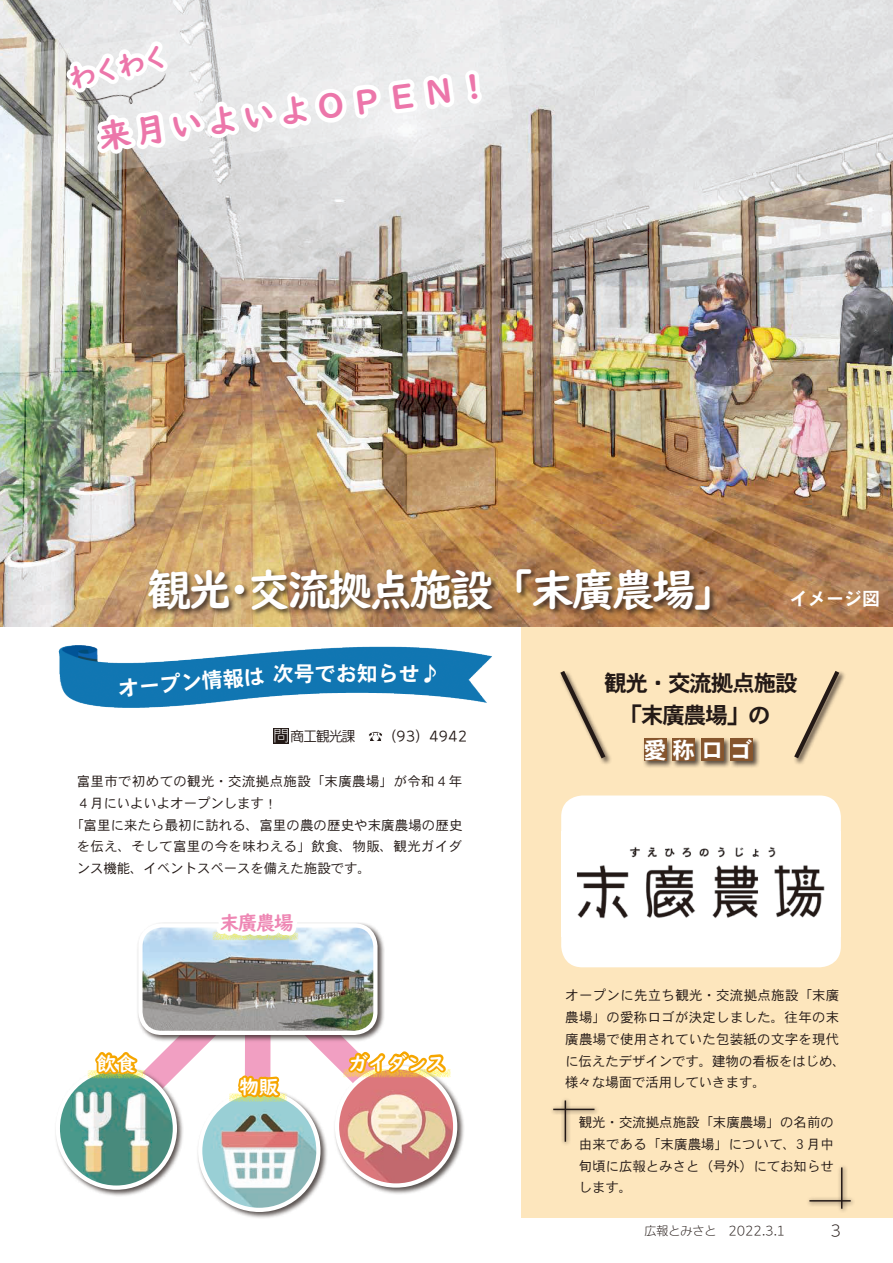
<style>
.page{position:relative;width:893px;height:1263px;background:#fff}
.page>*{position:absolute;margin:0;border:0;box-sizing:border-box;transform-origin:0 0}
.t1{font:700 43.5px "UD Digi Kyokasho Pro N";letter-spacing:-.07em;color:#fff}
.t2{font:700 33px "UD Digi Kyokasho Pro N";color:#ec76aa}
.t3{font:700 27px "UD Digi Kyokasho Pro N";color:#ec76aa}
.t4{font:22.5px/31.5px "DFHS Gothic W7 WINP RKSJ H";letter-spacing:-.05em;color:#231916;text-align:center}
.t5{font:22.5px "DFHS Gothic W7 WINP RKSJ H";color:#fff}
.t6{font:21px "DFHS Gothic W7 WINP RKSJ H";color:#fff}
.t7{font:700 19.5px "UD Digi Kyokasho Pro N";color:#fff}
.t8{font:700 19.5px "UD Digi Kyokasho Pro N";color:#ee87b4}
.t9{font:18px "DFHS Gothic W7 WINP RKSJ H";color:#fff}
.t10{font:13.5px/21.8px "DFHS Gothic W3 WINP RKSJ H";letter-spacing:.005em;color:#231916}
.t11{font:13.5px "DFHS Gothic W3 WINP RKSJ H";letter-spacing:.025em;color:#231916}
.t12{font:13.5px "DFUD Gothic W4 WINP RKSJ H";letter-spacing:-.025em;color:#231916}
.t13{font:12px "DFUD Gothic W2 WINP RKSJ H";color:#231916}
.s1{font-family:"DFUD Gothic W2 WINP RKSJ H";font-size:15px;color:#fff}
.s2{font-size:15px}
</style>
<div class="page">
<img style="left:58px;top:646px;width:434px;height:62px">
<div style="left:521px;top:626px;width:372px;height:591px;background:#fde6bd"></div>
<img style="left:0;top:0;width:893px;height:626px">
<div style="left:147px;top:567px;width:570px;height:50px;background:#231916;opacity:.75"></div>
<svg style="left:316px;top:1042px;width:38px;height:21px"></svg>
<div style="left:137px;top:921px;width:248px;height:121px;background:#231916;opacity:.75"></div>
<img style="left:140px;top:925px;width:235px;height:108px">
<div style="left:138px;top:923px;width:240px;height:112px;border:4px solid #fff;border-radius:21px"></div>
<div style="left:196px;top:1088px;width:132px;height:131px;background:#231916;opacity:.75"></div>
<img style="left:200px;top:1092px;width:118px;height:118px;border-radius:59px">
<div style="left:198px;top:1089px;width:123px;height:123px;border:4px solid #fff;border-radius:50%"></div>
<div style="left:54px;top:1065px;width:131px;height:132px;background:#231916;opacity:.75"></div>
<img style="left:60px;top:1074px;width:114px;height:113px">
<div style="left:56px;top:1067px;width:121px;height:123px;border:4px solid #fff;border-radius:50%"></div>
<div style="left:333px;top:1063px;width:132px;height:132px;background:#231916;opacity:.75"></div>
<img style="left:337px;top:1067px;width:118px;height:118px;border-radius:59px">
<div style="left:335px;top:1065px;width:122px;height:122px;border:4px solid #fff;border-radius:50%"></div>
<div style="left:273px;top:728px;width:16px;height:16px;background:#231916"></div>
<svg style="left:368px;top:731px;width:14px;height:10px"></svg>
<div style="left:642px;top:737px;width:118px;height:32px;background:#231916;opacity:.75"></div>
<svg style="left:644px;top:738px;width:22px;height:23px"></svg>
<div style="left:673px;top:738px;width:22px;height:23px;background:#86552d"></div>
<div style="left:701px;top:738px;width:23px;height:23px;background:#86552d"></div>
<div style="left:730px;top:738px;width:22px;height:23px;background:#86552d"></div>
<svg style="left:560px;top:671px;width:49px;height:92px"></svg>
<div style="left:793px;top:670px;width:53px;height:95px;background:#231916;opacity:.75"></div>
<svg style="left:793px;top:670px;width:50px;height:93px"></svg>
<svg style="left:343px;top:1069px;width:108px;height:8px"></svg>
<svg style="left:88px;top:1070px;width:57px;height:8px"></svg>
<div style="left:561px;top:795px;width:280px;height:172px;background:#fff;border-radius:21px"></div>
<img style="left:577px;top:847px;width:248px;height:72px">
<svg style="left:345px;top:1048px;width:103px;height:29px"></svg>
<svg style="left:86px;top:970px;width:55px;height:107px"></svg>
<div style="left:550px;top:1105px;width:49px;height:10px;background:#231916;opacity:.75"></div>
<hr style="left:553px;top:1109px;width:41px;height:1px;background:#231916">
<div style="left:837px;top:1164px;width:11px;height:50px;background:#231916;opacity:.75"></div>
<hr style="left:841px;top:1167px;width:1px;height:42px;background:#231916">
<div style="left:561px;top:1097px;width:10px;height:50px;background:#231916;opacity:.75"></div>
<hr style="left:565px;top:1100px;width:1px;height:42px;background:#231916">
<div style="left:806px;top:1196px;width:50px;height:11px;background:#231916;opacity:.75"></div>
<hr style="left:809px;top:1200px;width:42px;height:1px;background:#231916">
<img style="left:161px;top:921px;width:155px;height:252px">
<svg style="left:37px;top:0;width:476px;height:178px;background:#cccbc9"></svg>
<svg style="left:59px;top:0;width:427px;height:262px"></svg>
<h3 class="t3" style="left:64px;top:57px;width:104px;rotate:-14deg">わくわく</h3>
<h2 class="t2" style="left:95px;top:111px;width:387px;rotate:-8deg">来月いよいよＯＰＥＮ !</h2>
<h1 class="t1" style="left:148px;top:553px;width:590px">観光・交流拠点施設「末廣農場」</h1>
<h3 class="t9" style="left:790px;top:589px;width:91px">イメージ図</h3>
<h3 class="t6" style="left:117px;top:678px;width:148px;rotate:-5deg">オープン情報は</h3>
<h3 class="t6" style="left:273px;top:663px;width:169px">次号でお知らせ♪</h3>
<p class="t12" style="left:274px;top:727px;width:195px"><span class="s1">問</span>商工観光課　 （93）4942</p>
<p class="t11" style="left:77px;top:774px;width:387px">富里市で初めての観光・交流拠点施設「末廣農場」が令和４年</p>
<p class="t10" style="left:77px;top:792px;width:202px">４月にいよいよオープンします！</p>
<p class="t10" style="left:70px;top:814px;width:394px">「富里に来たら最初に訪れる、富里の農の歴史や末廣農場の歴史</p>
<p class="t11" style="left:77px;top:840px;width:387px">を伝え、そして富里の今を味わえる」飲食、物販、観光ガイダ</p>
<p class="t10" style="left:77px;top:857px;width:296px">ンス機能、イベントスペースを備えた施設です。</p>
<h3 class="t7" style="left:97px;top:1047px;width:40px">飲食</h3>
<h3 class="t8" style="left:220px;top:906px;width:75px">末廣農場</h3>
<h3 class="t7" style="left:240px;top:1070px;width:40px">物販</h3>
<h3 class="t7" style="left:349px;top:1047px;width:99px">ガイダンス</h3>
<h3 class="t4" style="left:604px;top:667px;width:195px">観光・交流拠点施設「末廣農場」の</h3>
<h3 class="t5" style="left:644px;top:738px;width:110px">愛称ロゴ</h3>
<p class="t10" style="left:565px;top:984px;width:282px">オープンに先立ち観光・交流拠点施設「末廣農場」の愛称ロゴが決定しました。往年の末廣農場で使用されていた包装紙の文字を現代に伝えたデザインです。建物の看板をはじめ、様々な場面で活用していきます。</p>
<p class="t10" style="left:579px;top:1111px;width:257px;text-align:justify">観光・交流拠点施設「末廣農場」の名前の由来である「末廣農場」について、3 月中旬頃に広報とみさと（号外）にてお知らせします。</p>
<p class="t13" style="left:644px;top:1223px;width:198px">広報とみさと　2022.3.1<span class="s2">　　　3</span></p>
</div>
